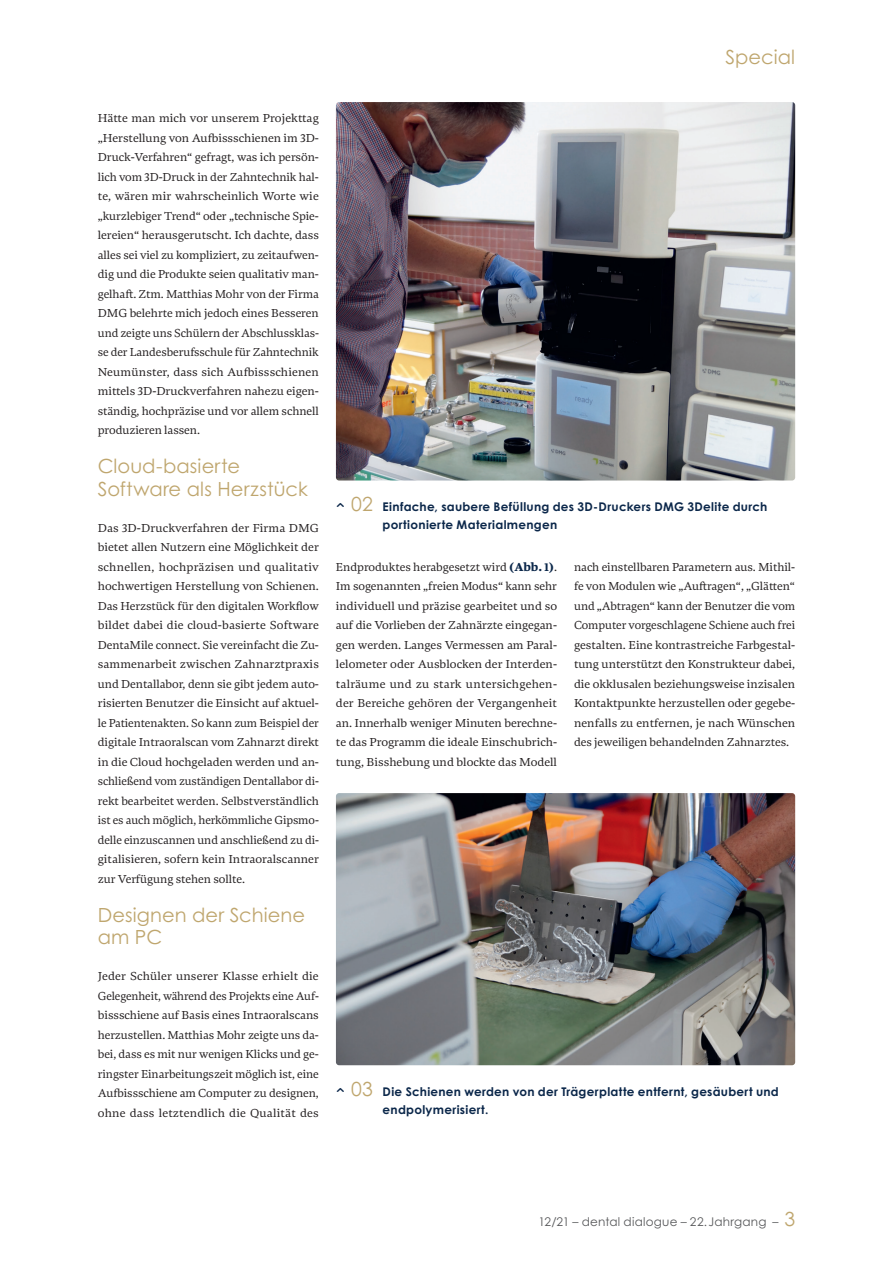
<style>
.page{position:relative;width:893px;height:1263px;background:#fff}
.page>*{position:absolute;margin:0;border:0;box-sizing:border-box;transform-origin:0 0}
.dd_2020_sub_1{font:19.5px/22.5px "Century Gothic Pro";letter-spacing:.005em;color:#bfa66e}
.dd_2020_body{font:12px/19.5px "Bennet Text One";letter-spacing:-.005em;color:#231f20;text-align:justify}
.dd_2020_caption{font:700 12px/18px "Century Gothic Pro";letter-spacing:.025em;color:#0b274a}
.t1{font:12px "Century Gothic Pro";letter-spacing:.015em;color:#57585a}
.s1{font-weight:400;font-size:19.5px;color:#bfa66e}
.s2{font-family:"Bennet Text Four";font-weight:700;color:#0b274a}
.s3{font-size:19.5px;color:#bfa66e}
</style>
<div class="page">
<img style="left:336px;top:102px;width:459px;height:378px">
<img style="left:336px;top:793px;width:459px;height:272px">
<h1 class="dd_2020_sub_1" style="left:726px;top:45px;width:71px">Special</h1>
<p class="dd_2020_body" style="left:98px;top:109px;width:223px">Hätte man mich vor unserem Projekttag „Herstellung von Aufbissschienen im 3D-Druck-Verfahren“ gefragt, was ich persön&shy;lich vom 3D-Druck in der Zahntechnik hal&shy;te, wären mir wahrscheinlich Worte wie „kurzlebiger Trend“ oder „technische Spie&shy;lereien“ herausgerutscht. Ich dachte, dass alles sei viel zu kompliziert, zu zeitaufwen&shy;dig und die Produkte seien qualitativ man&shy;gelhaft. Ztm. Matthias Mohr von der Firma DMG belehrte mich jedoch eines Besseren und zeigte uns Schülern der Abschlussklas&shy;se der Landesberufsschule für Zahntechnik Neumünster, dass sich Aufbissschienen mittels 3D-Druckverfahren nahezu eigen&shy;ständig, hochpräzise und vor allem schnell produzieren lassen.</p>
<p class="dd_2020_sub_1" style="left:98px;top:455px;width:212px">Cloud-basierte<br>Software als Herzstück</p>
<p class="dd_2020_body" style="left:98px;top:518px;width:223px">Das 3D-Druckverfahren der Firma DMG bietet allen Nutzern eine Möglichkeit der schnellen, hochpräzisen und qualitativ hochwertigen Herstellung von Schienen.<br>Das Herzstück für den digitalen Workflow bildet dabei die cloud-basierte Software DentaMile connect. Sie vereinfacht die Zu&shy;sammenarbeit zwischen Zahnarztpraxis und Dentallabor, denn sie gibt jedem auto&shy;risierten Benutzer die Einsicht auf aktuel&shy;le Patientenakten. So kann zum Beispiel der digitale Intraoralscan vom Zahnarzt direkt in die Cloud hochgeladen werden und an&shy;schließend vom zuständigen Dentallabor di&shy;rekt bearbeitet werden. Selbstverständlich ist es auch möglich, herkömmliche Gipsmo&shy;delle einzuscannen und anschließend zu di&shy;gitalisieren, sofern kein Intraoralscanner zur Verfügung stehen sollte.</p>
<p class="dd_2020_sub_1" style="left:98px;top:903px;width:209px">Designen der Schiene am PC</p>
<p class="dd_2020_body" style="left:98px;top:967px;width:223px">Jeder Schüler unserer Klasse erhielt die Gelegenheit, während des Projekts eine Auf&shy;bissschiene auf Basis eines Intraoralscans herzustellen. Matthias Mohr zeigte uns da&shy;bei, dass es mit nur wenigen Klicks und ge&shy;ringster Einarbeitungszeit möglich ist, eine Aufbissschiene am Computer zu designen, ohne dass letztendlich die Qualität des</p>
<p class="dd_2020_caption" style="left:383px;top:498px;width:386px;text-indent:-31px"><span class="s1">02</span> Einfache, saubere Befüllung des 3D-Druckers DMG 3Delite durch portionierte Materialmengen</p>
<p class="dd_2020_body" style="left:336px;top:557px;width:223px">Endproduktes herabgesetzt wird <span class="s2">(Abb. 1)</span>.<br>Im sogenannten „freien Modus“ kann sehr individuell und präzise gearbeitet und so auf die Vorlieben der Zahnärzte eingegan&shy;gen werden. Langes Vermessen am Paral&shy;lelometer oder Ausblocken der Interden&shy;talräume und zu stark untersichgehen&shy;der Bereiche gehören der Vergangenheit an. Innerhalb weniger Minuten berechne&shy;te das Programm die ideale Einschubrich&shy;tung, Bisshebung und blockte das Modell</p>
<p class="dd_2020_body" style="left:574px;top:557px;width:223px">nach einstellbaren Parametern aus. Mithil&shy;fe von Modulen wie „Auftragen“, „Glätten“ und „Abtragen“ kann der Benutzer die vom Computer vorgeschlagene Schiene auch frei gestalten. Eine kontrastreiche Farbgestal&shy;tung unterstützt den Konstrukteur dabei, die okklusalen beziehungsweise inzisalen Kontaktpunkte herzustellen oder gegebe&shy;nenfalls zu entfernen, je nach Wünschen des jeweiligen behandelnden Zahnarztes.</p>
<p class="dd_2020_caption" style="left:383px;top:1082px;width:398px;text-indent:-31px"><span class="s1">03</span> Die Schienen werden von der Trägerplatte entfernt, gesäubert und endpolymerisiert.</p>
<p class="t1" style="left:538px;top:1215px;width:258px">12/21 – dental dialogue – 22.Jahrgang – <span class="s3">3</span></p>
</div>
